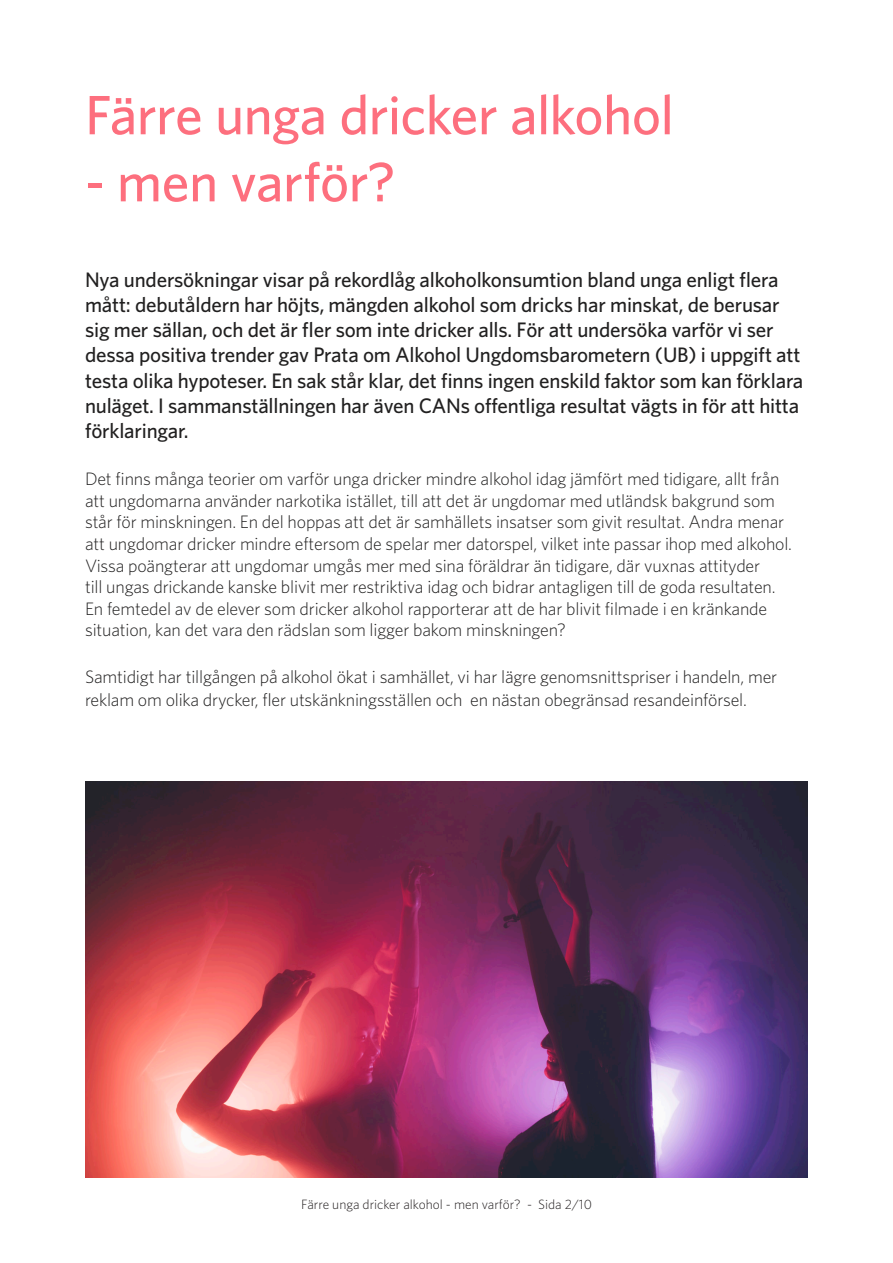
<style>
.page{position:relative;width:893px;height:1263px;background:#fff}
.page>*{position:absolute;margin:0;border:0;box-sizing:border-box;transform-origin:0 0}
.subhead{font:500 55.5px "Whitney";letter-spacing:-.01em;color:#fd6f7e}
.Bröd{font:500 21px/25.2px "Whitney";letter-spacing:-.01em;color:#212020}
.Bröd-2{font:300 18px/21.6px "Whitney";letter-spacing:-.01em;color:#212020}
.t1{font:300 13.5px "Whitney";color:#231f20}
</style>
<div class="page">
<img style="left:85px;top:781px;width:723px;height:397px">
<p class="subhead" style="left:85px;top:81px;width:590px">Färre unga dricker alkohol</p>
<p class="subhead" style="left:85px;top:149px;width:312px">- men varför?</p>
<p class="Bröd" style="left:85px;top:266px;width:720px">Nya undersökningar visar på rekordlåg alkoholkonsumtion bland unga enligt flera mått: debutåldern har höjts, mängden alkohol som dricks har minskat, de berusar sig mer sällan, och det är fler som inte dricker alls. För att undersöka varför vi ser dessa positiva trender gav Prata om Alkohol Ungdomsbarometern (UB) i uppgift att testa olika hypoteser. En sak står klar, det finns ingen enskild faktor som kan förklara nuläget. I sammanställningen har även CANs offentliga resultat vägts in för att hitta förklaringar.</p>
<p class="Bröd-2" style="left:85px;top:468px;width:708px">Det finns många teorier om varför unga dricker mindre alkohol idag jämfört med tidigare, allt från att ungdomarna använder narkotika istället, till att det är ungdomar med utländsk bakgrund som står för minskningen. En del hoppas att det är samhällets insatser som givit resultat. Andra menar att ungdomar dricker mindre eftersom de spelar mer datorspel, vilket inte passar ihop med alkohol.<br>Vissa poängterar att ungdomar umgås mer med sina föräldrar än tidigare, där vuxnas attityder<br>till ungas drickande kanske blivit mer restriktiva idag och bidrar antagligen till de goda resultaten.<br>En femtedel av de elever som dricker alkohol rapporterar att de har blivit filmade i en kränkande situation, kan det vara den rädslan som ligger bakom minskningen?</p>
<p class="Bröd-2" style="left:85px;top:666px;width:694px;line-height:22.5px">Samtidigt har tillgången på alkohol ökat i samhället, vi har lägre genomsnittspriser i handeln, mer reklam om olika drycker, fler utskänkningsställen och en nästan obegränsad resandeinförsel.</p>
<p class="t1" style="left:301px;top:1196px;width:292px">Färre unga dricker alkohol - men varför? - Sida 2/10</p>
</div>
